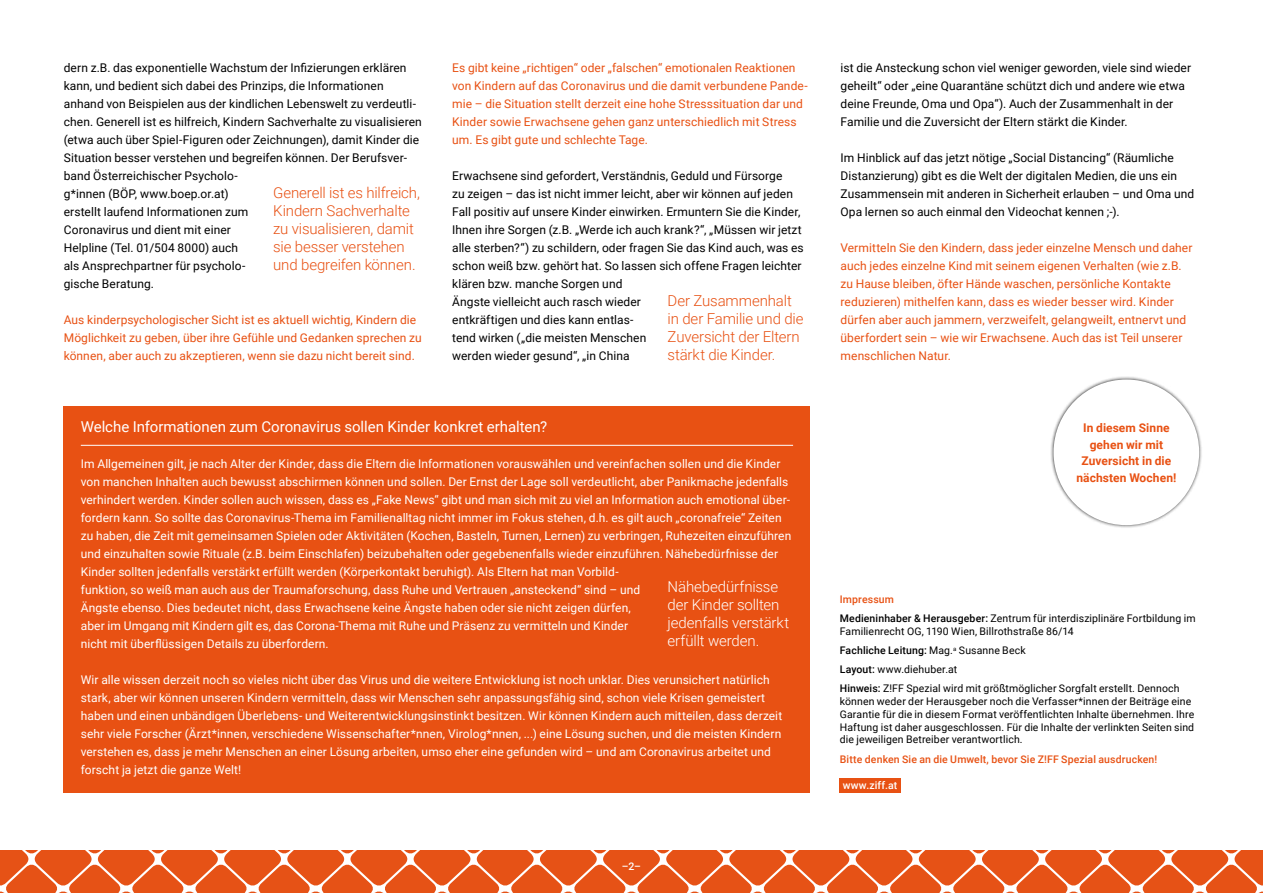
<style>
.page{position:relative;width:1263px;height:893px;background:#fff}
.page>*{position:absolute;margin:0;border:0;box-sizing:border-box;transform-origin:0 0}
.t1{font:300 15px/18px "Roboto";letter-spacing:-.01em;color:#e85113}
.t2{font:300 15px/18px "Roboto";letter-spacing:-.005em;color:#fff}
.t3{font:15px "Roboto";letter-spacing:-.005em;color:#fff}
.t4{font:12px/18px "Roboto";letter-spacing:.005em;color:#fff}
.t5{font:12px/18px "Roboto";letter-spacing:.005em;color:#000}
.t6{font:12px/18px "Roboto";letter-spacing:.005em;color:#e85113}
.t7{font:700 12px/16.5px "Roboto";letter-spacing:.005em;color:#e85113;text-align:center}
.t8{font:10.5px/19.2px "Roboto";letter-spacing:.01em;color:#000}
.t9{font:500 10.5px "Roboto";letter-spacing:.01em;color:#e85113}
.t10{font:500 10.5px "Roboto";letter-spacing:.02em;color:#fff}
.s1{font-weight:500;color:#e85113}
.s2{font-weight:500}
</style>
<div class="page">
<svg style="left:0;top:850px;width:1263px;height:43px"></svg>
<div style="left:840px;top:778px;width:61px;height:15px;background:#e85113"></div>
<div style="left:64px;top:406px;width:746px;height:387px;background:#e85113"></div>
<hr style="left:81px;top:445px;width:712px;height:1px;background:#fff">
<div style="left:1050px;top:376px;width:152px;height:153px;background:#000;opacity:.75"></div>
<div style="left:1053px;top:379px;width:146px;height:146px;background:#fff;border-radius:50%"></div>
<p class="t5" style="left:64px;top:58px;width:360px">dern z.B. das exponentielle Wachstum der Infizierungen erklären kann, und bedient sich dabei des Prinzips, die Informationen anhand von Beispielen aus der kindlichen Lebenswelt zu verdeutli&shy;chen. Generell ist es hilfreich, Kindern Sachverhalte zu visualisieren (etwa auch über Spiel-Figuren oder Zeichnungen), damit Kinder die Situation besser verstehen und begreifen können. Der Berufsver&shy;band Österreichischer Psycholo-<br>g*innen (BÖP, www.boep.or.at)<br>erstellt laufend Informationen zum<br>Coronavirus und dient mit einer<br>Helpline (Tel. 01/504 8000) auch<br>als Ansprechpartner für psycholo-<br>gische Beratung.</p>
<p class="t6" style="left:64px;top:310px;width:360px">Aus kinderpsychologischer Sicht ist es aktuell wichtig, Kindern die<br>Möglichkeit zu geben, über ihre Gefühle und Gedanken sprechen zu können, aber auch zu akzeptieren, wenn sie dazu nicht bereit sind.</p>
<p class="t1" style="left:273px;top:183px;width:148px">Generell ist es hilfreich,<br>Kindern Sachverhalte zu visualisieren, damit sie besser verstehen und begreifen können.</p>
<p class="t6" style="left:452px;top:58px;width:357px">Es gibt keine „richtigen“ oder „falschen“ emotionalen Reaktionen von Kindern auf das Coronavirus und die damit verbundene Pande&shy;mie – die Situation stellt derzeit eine hohe Stresssituation dar und Kinder sowie Erwachsene gehen ganz unterschiedlich mit Stress um. Es gibt gute und schlechte Tage.</p>
<p class="t5" style="left:452px;top:166px;width:353px">Erwachsene sind gefordert, Verständnis, Geduld und Fürsorge<br>zu zeigen – das ist nicht immer leicht, aber wir können auf jeden Fall positiv auf unsere Kinder einwirken. Ermuntern Sie die Kinder, Ihnen ihre Sorgen (z.B. „Werde ich auch krank?“, „Müssen wir jetzt alle sterben?“) zu schildern, oder fragen Sie das Kind auch, was es schon weiß bzw. gehört hat. So lassen sich offene Fragen leichter klären bzw. manche Sorgen und<br>Ängste vielleicht auch rasch wieder<br>entkräftigen und dies kann entlas-<br>tend wirken („die meisten Menschen<br>werden wieder gesund“, „in China</p>
<p class="t1" style="left:668px;top:291px;width:137px">Der Zusammenhalt in der Familie und die<br>Zuversicht der Eltern stärkt die Kinder.</p>
<p class="t3" style="left:81px;top:416px;width:468px">Welche Informationen zum Coronavirus sollen Kinder konkret erhalten?</p>
<p class="t4" style="left:81px;top:454px;width:712px">Im Allgemeinen gilt, je nach Alter der Kinder, dass die Eltern die Informationen vorauswählen und vereinfachen sollen und die Kinder von manchen Inhalten auch bewusst abschirmen können und sollen. Der Ernst der Lage soll verdeutlicht, aber Panikmache jedenfalls verhindert werden. Kinder sollen auch wissen, dass es „Fake News“ gibt und man sich mit zu viel an Information auch emotional über&shy;fordern kann. So sollte das Coronavirus-Thema im Familienalltag nicht immer im Fokus stehen, d.h. es gilt auch „coronafreie“ Zeiten zu haben, die Zeit mit gemeinsamen Spielen oder Aktivitäten (Kochen, Basteln, Turnen, Lernen) zu verbringen, Ruhezeiten einzuführen und einzuhalten sowie Rituale (z.B. beim Einschlafen) beizubehalten oder gegebenenfalls wieder einzuführen. Nähebedürfnisse der Kinder sollten jedenfalls verstärkt erfüllt werden (Körperkontakt beruhigt). Als Eltern hat man Vorbild-<br>funktion, so weiß man auch aus der Traumaforschung, dass Ruhe und Vertrauen „ansteckend“ sind – und<br>Ängste ebenso. Dies bedeutet nicht, dass Erwachsene keine Ängste haben oder sie nicht zeigen dürfen,<br>aber im Umgang mit Kindern gilt es, das Corona-Thema mit Ruhe und Präsenz zu vermitteln und Kinder<br>nicht mit überflüssigen Details zu überfordern.</p>
<p class="t4" style="left:81px;top:670px;width:703px">Wir alle wissen derzeit noch so vieles nicht über das Virus und die weitere Entwicklung ist noch unklar. Dies verunsichert natürlich stark, aber wir können unseren Kindern vermitteln, dass wir Menschen sehr anpassungsfähig sind, schon viele Krisen gemeistert haben und einen unbändigen Überlebens- und Weiterentwicklungsinstinkt besitzen. Wir können Kindern auch mitteilen, dass derzeit sehr viele Forscher (Ärzt*innen, verschiedene Wissenschafter*nnen, Virolog*nnen, ...) eine Lösung suchen, und die meisten Kindern verstehen es, dass je mehr Menschen an einer Lösung arbeiten, umso eher eine gefunden wird – und am Coronavirus arbeitet und forscht ja jetzt die ganze Welt!</p>
<p class="t2" style="left:668px;top:577px;width:123px">Nähebedürfnisse der Kinder sollten jedenfalls verstärkt erfüllt werden.</p>
<p class="t10" style="left:622px;top:859px;width:21px">–2–</p>
<p class="t5" style="left:840px;top:58px;width:352px">ist die Ansteckung schon viel weniger geworden, viele sind wieder geheilt“ oder „eine Quarantäne schützt dich und andere wie etwa deine Freunde, Oma und Opa“). Auch der Zusammenhalt in der Familie und die Zuversicht der Eltern stärkt die Kinder.</p>
<p class="t5" style="left:840px;top:148px;width:355px">Im Hinblick auf das jetzt nötige „Social Distancing“ (Räumliche Distanzierung) gibt es die Welt der digitalen Medien, die uns ein Zusammensein mit anderen in Sicherheit erlauben – und Oma und Opa lernen so auch einmal den Videochat kennen ;-).</p>
<p class="t6" style="left:840px;top:238px;width:353px">Vermitteln Sie den Kindern, dass jeder einzelne Mensch und daher auch jedes einzelne Kind mit seinem eigenen Verhalten (wie z.B. zu Hause bleiben, öfter Hände waschen, persönliche Kontakte reduzieren) mithelfen kann, dass es wieder besser wird. Kinder dürfen aber auch jammern, verzweifelt, gelangweilt, entnervt und überfordert sein – wie wir Erwachsene. Auch das ist Teil unserer menschlichen Natur.</p>
<p class="t7" style="left:1076px;top:419px;width:101px">In diesem Sinne gehen wir mit<br>Zuversicht in die nächsten Wochen!</p>
<p class="t8" style="left:840px;top:589px;width:357px"><span class="s1">Impressum<br></span><span class="s2">Medieninhaber &amp; Herausgeber:</span> Zentrum für interdisziplinäre Fortbildung im</p>
<p class="t8" style="left:840px;top:621px;width:341px">Familienrecht OG, 1190 Wien, Billrothstraße 86/14<br><span class="s2">Fachliche Leitung:</span> Mag.<sup>a</sup> Susanne Beck<br><span class="s2">Layout:</span> www.diehuber.at<br><span class="s2">Hinweis:</span> Z!FF Spezial wird mit größtmöglicher Sorgfalt erstellt. Dennoch</p>
<p class="t8" style="left:840px;top:695px;width:356px;line-height:12.8px">können weder der Herausgeber noch die Verfasser*innen der Beiträge eine Garantie für die in diesem Format veröffentlichten Inhalte übernehmen. Ihre Haftung ist daher ausgeschlossen. Für die Inhalte der verlinkten Seiten sind die jeweiligen Betreiber verantwortlich.</p>
<p class="t9" style="left:840px;top:751px;width:319px">Bitte denken Sie an die Umwelt, bevor Sie Z!FF Spezial ausdrucken!</p>
<p class="t10" style="left:843px;top:778px;width:56px">www.ziff.at</p>
</div>
